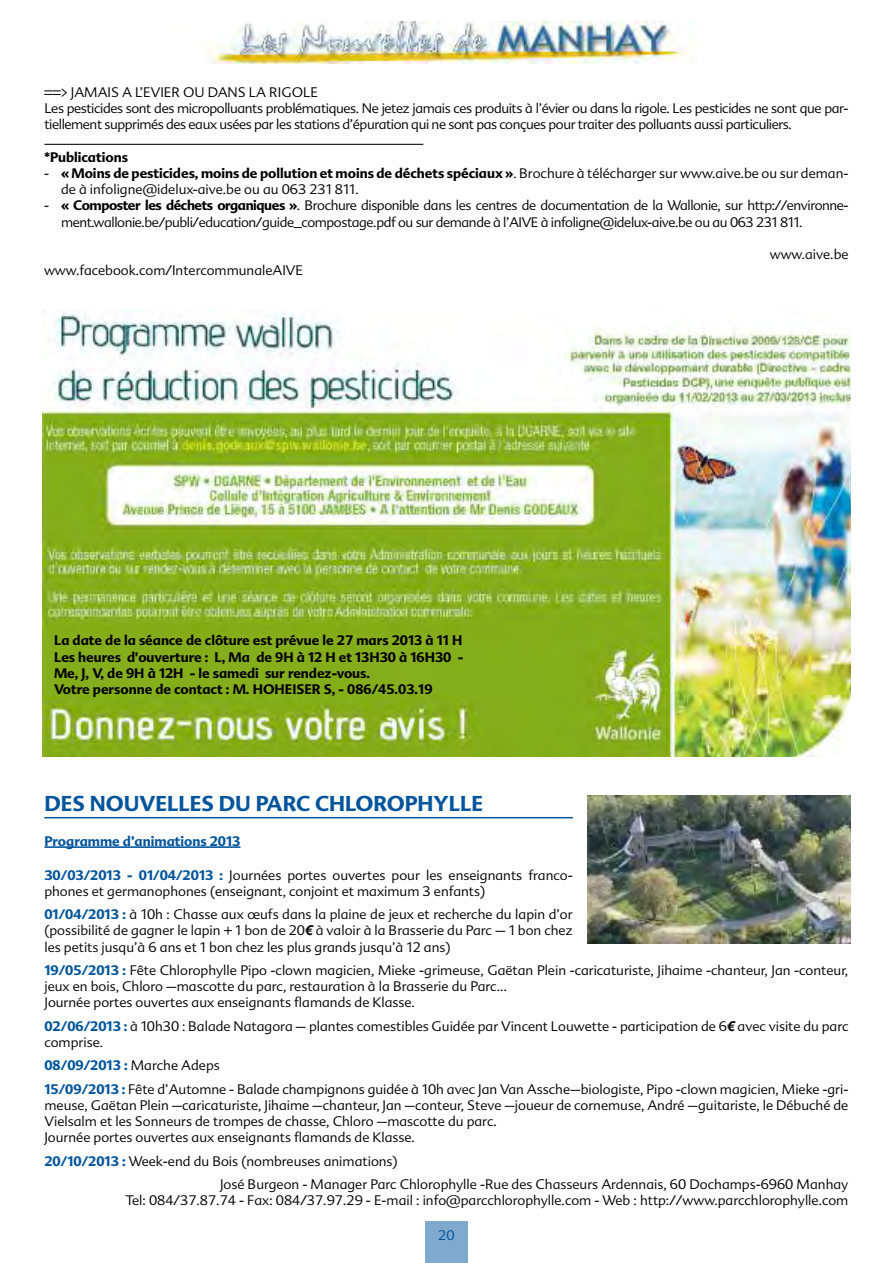
<style>
.page{position:relative;width:893px;height:1263px;background:#fff}
.page>*{position:absolute;margin:0;border:0;box-sizing:border-box;transform-origin:0 0}
.t1{font:700 21px "Advert";color:#00549c}
.t2{font:300 13.5px/16.2px "Advert";color:#000}
.t3{font:300 13.5px/16.2px "Advert";letter-spacing:-.03em;color:#000}
.t4{font:700 13.5px/16.2px "Advert";color:#000}
.t5{font:700 13.5px "Advert";color:#00549c}
.t6{font:300 13.5px "Advert";color:#00549c}
.s1{font-weight:700}
.s2{font-weight:700;color:#00549c}
.s3{font-family:"Arial";font-weight:700;font-style:italic}
</style>
<div class="page">
<img style="left:209px;top:21px;width:478px;height:43px">
<div style="left:425px;top:1220px;width:43px;height:43px;background:#80a9ce"></div>
<hr style="left:44px;top:817px;width:529px;height:1px;background:#00549c">
<hr style="left:44px;top:846px;width:196px;height:2px;background:#00549c">
<img style="left:588px;top:796px;width:262px;height:147px">
<img style="left:43px;top:310px;width:807px;height:447px">
<hr style="left:44px;top:144px;width:379px;height:1px;background:#000">
<p class="t3" style="left:44px;top:84px;width:806px">==&gt; JAMAIS A L’EVIER OU DANS LA RIGOLE<br>Les pesticides sont des micropolluants problématiques. Ne jetez jamais ces produits à l’évier ou dans la rigole. Les pesticides ne sont que par&shy;tiellement supprimés des eaux usées par les stations d’épuration qui ne sont pas conçues pour traiter des polluants aussi particuliers.</p>
<p class="t4" style="left:44px;top:149px;width:85px">*Publications</p>
<p class="t2" style="left:61px;top:165px;width:789px;text-indent:-17px">- <span class="s1">« Moins de pesticides, moins de pollution et moins de déchets spéciaux »</span>. Brochure à télécharger sur www.aive.be ou sur deman&shy;de à infoligne@idelux-aive.be ou au 063 231 811.</p>
<p class="t3" style="left:61px;top:198px;width:789px;text-indent:-17px">- <span class="s1">« Composter les déchets organiques »</span>. Brochure disponible dans les centres de documentation de la Wallonie, sur http://environne&shy;ment.wallonie.be/publi/education/guide_compostage.pdf ou sur demande à l’AIVE à infoligne@idelux-aive.be ou au 063 231 811.</p>
<p class="t2" style="left:770px;top:246px;width:80px">www.aive.be</p>
<p class="t2" style="left:44px;top:262px;width:261px">www.facebook.com/IntercommunaleAIVE</p>
<p class="t4" style="left:54px;top:633px;width:411px">La date de la séance de clôture est prévue le 27 mars 2013 à 11 H Les heures d'ouverture : L, Ma de 9H à 12 H et 13H30 à 16H30 - Me, J, V, de 9H à 12H - le samedi sur rendez-vous.<br>Votre personne de contact : M. HOHEISER S, - 086/45.03.19</p>
<h1 class="t1" style="left:44px;top:791px;width:440px">DES NOUVELLES DU PARC CHLOROPHYLLE</h1>
<p class="t5" style="left:44px;top:833px;width:197px">Programme d’animations 2013</p>
<p class="t2" style="left:44px;top:867px;width:530px"><span class="s2">30/03/2013 - 01/04/2013 :</span> Journées portes ouvertes pour les enseignants franco&shy;phones et germanophones (enseignant, conjoint et maximum 3 enfants)</p>
<p class="t2" style="left:44px;top:906px;width:530px;text-align:justify"><span class="s2">01/04/2013 :</span> à 10h : Chasse aux œufs dans la plaine de jeux et recherche du lapin d’or (possibilité de gagner le lapin + 1 bon de 20<span class="s3">€</span> à valoir à la Brasserie du Parc – 1 bon chez les petits jusqu’à 6 ans et 1 bon chez les plus grands jusqu’à 12 ans)</p>
<p class="t2" style="left:44px;top:962px;width:805px"><span class="s2">19/05/2013 :</span> Fête Chlorophylle Pipo -clown magicien, Mieke -grimeuse, Gaëtan Plein -caricaturiste, Jihaime -chanteur, Jan -conteur, jeux en bois, Chloro –mascotte du parc, restauration à la Brasserie du Parc…<br>Journée portes ouvertes aux enseignants flamands de Klasse.</p>
<p class="t2" style="left:44px;top:1018px;width:806px"><span class="s2">02/06/2013 :</span> à 10h30 : Balade Natagora – plantes comestibles Guidée par Vincent Louwette - participation de 6<span class="s3">€</span> avec visite du parc comprise.</p>
<p class="t2" style="left:44px;top:1054px;width:805px;line-height:23.4px"><span class="s2">08/09/2013 :</span> Marche Adeps<br><span class="s2">15/09/2013 :</span> Fête d’Automne - Balade champignons guidée à 10h avec Jan Van Assche–biologiste, Pipo -clown magicien, Mieke -gri-</p>
<p class="t2" style="left:44px;top:1097px;width:805px">meuse, Gaëtan Plein –caricaturiste, Jihaime –chanteur, Jan –conteur, Steve –joueur de cornemuse, André –guitariste, le Débuché de<br>Vielsalm et les Sonneurs de trompes de chasse, Chloro –mascotte du parc.<br>Journée portes ouvertes aux enseignants flamands de Klasse.</p>
<p class="t2" style="left:220px;top:1149px;width:630px;line-height:23.4px;text-indent:-176px"><span class="s2">20/10/2013 :</span> Week-end du Bois (nombreuses animations)<br>José Burgeon - Manager Parc Chlorophylle -Rue des Chasseurs Ardennais, 60 Dochamps-6960 Manhay</p>
<p class="t2" style="left:125px;top:1192px;width:724px">Tel: 084/37.87.74 - Fax: 084/37.97.29 - E-mail : info@parcchlorophylle.com - Web : http://www.parcchlorophylle.com</p>
<p class="t6" style="left:438px;top:1227px;width:18px">20</p>
</div>
